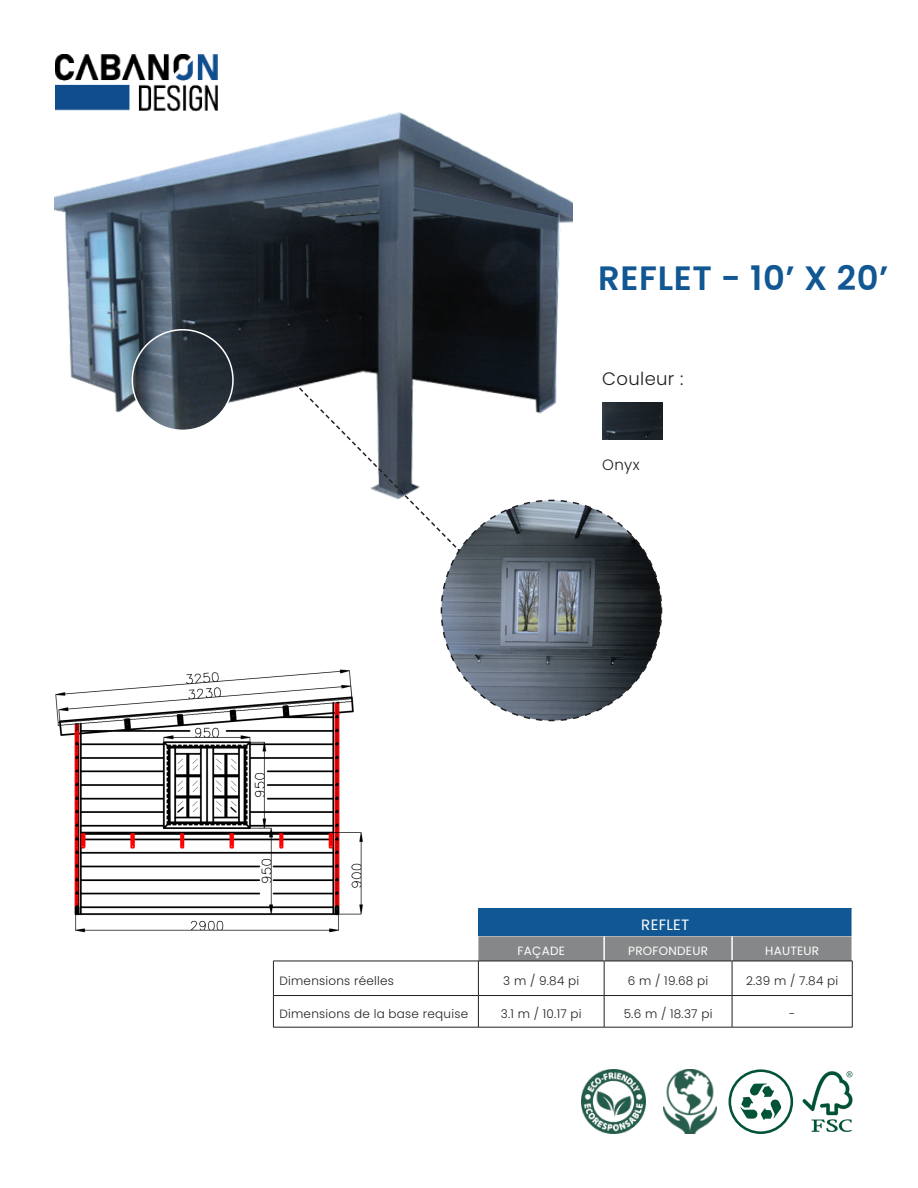
<style>
.page{position:relative;width:918px;height:1188px;background:#fff}
.page>*{position:absolute;margin:0;border:0;box-sizing:border-box;transform-origin:0 0}
.En-têtes_continus_Numéro_de_page{font:600 33.75px "Poppins";letter-spacing:.02em;color:#105793}
.En-têtes_continus_Numéro_de_page-2{font:300 18px "Poppins";letter-spacing:.02em;color:#231f20}
.En-têtes_continus_Numéro_de_page-3{font:15px "Poppins";letter-spacing:.02em;color:#fff}
.En-têtes_continus_Numéro_de_page-4{font:300 15px "Poppins";color:#231f20}
.En-têtes_continus_Numéro_de_page-5{font:300 12px "Poppins";letter-spacing:.02em;color:#231f20}
.En-têtes_continus_Numéro_de_page-6{font:12px "Poppins";letter-spacing:.02em;color:#fff}
</style>
<div class="page">
<img style="left:802px;top:1071px;width:51px;height:61px">
<img style="left:663px;top:1069px;width:54px;height:65px">
<img style="left:581px;top:1069px;width:65px;height:65px">
<img style="left:55px;top:54px;width:162px;height:57px">
<svg style="left:729px;top:1069px;width:64px;height:65px"></svg>
<img style="left:55px;top:669px;width:308px;height:264px">
<img style="left:54px;top:111px;width:518px;height:303px">
<img style="left:132px;top:330px;width:101px;height:100px;border-radius:50px">
<div style="left:132px;top:329px;width:102px;height:102px;border:2px solid #fff;border-radius:50%"></div>
<svg style="left:239px;top:327px;width:245px;height:205px"></svg>
<svg style="left:440px;top:499px;width:223px;height:223px"></svg>
<svg style="left:478px;top:909px;width:375px;height:52px;background:#496e8e"></svg>
<hr style="left:478px;top:961px;width:126px;height:1px;background:#231f20">
<hr style="left:604px;top:961px;width:128px;height:1px;background:#231f20">
<hr style="left:604px;top:961px;width:1px;height:34px;background:#231f20">
<hr style="left:732px;top:961px;width:120px;height:1px;background:#231f20">
<hr style="left:732px;top:961px;width:1px;height:34px;background:#231f20">
<hr style="left:852px;top:961px;width:1px;height:34px;background:#231f20">
<hr style="left:273px;top:996px;width:1px;height:31px;background:#231f20">
<hr style="left:478px;top:995px;width:126px;height:1px;background:#231f20">
<hr style="left:478px;top:996px;width:1px;height:31px;background:#231f20">
<hr style="left:604px;top:995px;width:128px;height:1px;background:#231f20">
<hr style="left:604px;top:996px;width:1px;height:31px;background:#231f20">
<hr style="left:732px;top:995px;width:120px;height:1px;background:#231f20">
<hr style="left:732px;top:996px;width:1px;height:31px;background:#231f20">
<hr style="left:852px;top:996px;width:1px;height:31px;background:#231f20">
<hr style="left:273px;top:1027px;width:205px;height:1px;background:#231f20">
<hr style="left:478px;top:1027px;width:126px;height:1px;background:#231f20">
<hr style="left:604px;top:1027px;width:128px;height:1px;background:#231f20">
<hr style="left:732px;top:1027px;width:120px;height:1px;background:#231f20">
<hr style="left:273px;top:961px;width:205px;height:1px;background:#231f20">
<hr style="left:273px;top:961px;width:1px;height:34px;background:#231f20">
<hr style="left:478px;top:961px;width:1px;height:34px;background:#231f20">
<hr style="left:273px;top:995px;width:205px;height:1px;background:#231f20">
<img style="left:602px;top:402px;width:60px;height:37px">
<p class="En-têtes_continus_Numéro_de_page" style="left:598px;top:258px;width:292px">REFLET - 10’ X 20’</p>
<p class="En-têtes_continus_Numéro_de_page-2" style="left:602px;top:368px;width:83px">Couleur :</p>
<p class="En-têtes_continus_Numéro_de_page-4" style="left:602px;top:456px;width:39px">Onyx</p>
<p class="En-têtes_continus_Numéro_de_page-3" style="left:641px;top:916px;width:50px">REFLET</p>
<p class="En-têtes_continus_Numéro_de_page-6" style="left:518px;top:944px;width:49px">FAÇADE</p>
<p class="En-têtes_continus_Numéro_de_page-6" style="left:628px;top:944px;width:81px">PROFONDEUR</p>
<p class="En-têtes_continus_Numéro_de_page-6" style="left:765px;top:944px;width:55px">HAUTEUR</p>
<p class="En-têtes_continus_Numéro_de_page-5" style="left:279px;top:973px;width:116px">Dimensions réelles</p>
<p class="En-têtes_continus_Numéro_de_page-5" style="left:503px;top:973px;width:77px">3 m / 9.84 pi</p>
<p class="En-têtes_continus_Numéro_de_page-5" style="left:628px;top:973px;width:82px">6 m / 19.68 pi</p>
<p class="En-têtes_continus_Numéro_de_page-5" style="left:746px;top:973px;width:94px">2.39 m / 7.84 pi</p>
<p class="En-têtes_continus_Numéro_de_page-5" style="left:279px;top:1006px;width:190px">Dimensions de la base requise</p>
<p class="En-têtes_continus_Numéro_de_page-5" style="left:501px;top:1006px;width:82px">3.1 m / 10.17 pi</p>
<p class="En-têtes_continus_Numéro_de_page-5" style="left:624px;top:1006px;width:90px">5.6 m / 18.37 pi</p>
<p class="En-têtes_continus_Numéro_de_page-5" style="left:789px;top:1006px;width:8px">-</p>
</div>
